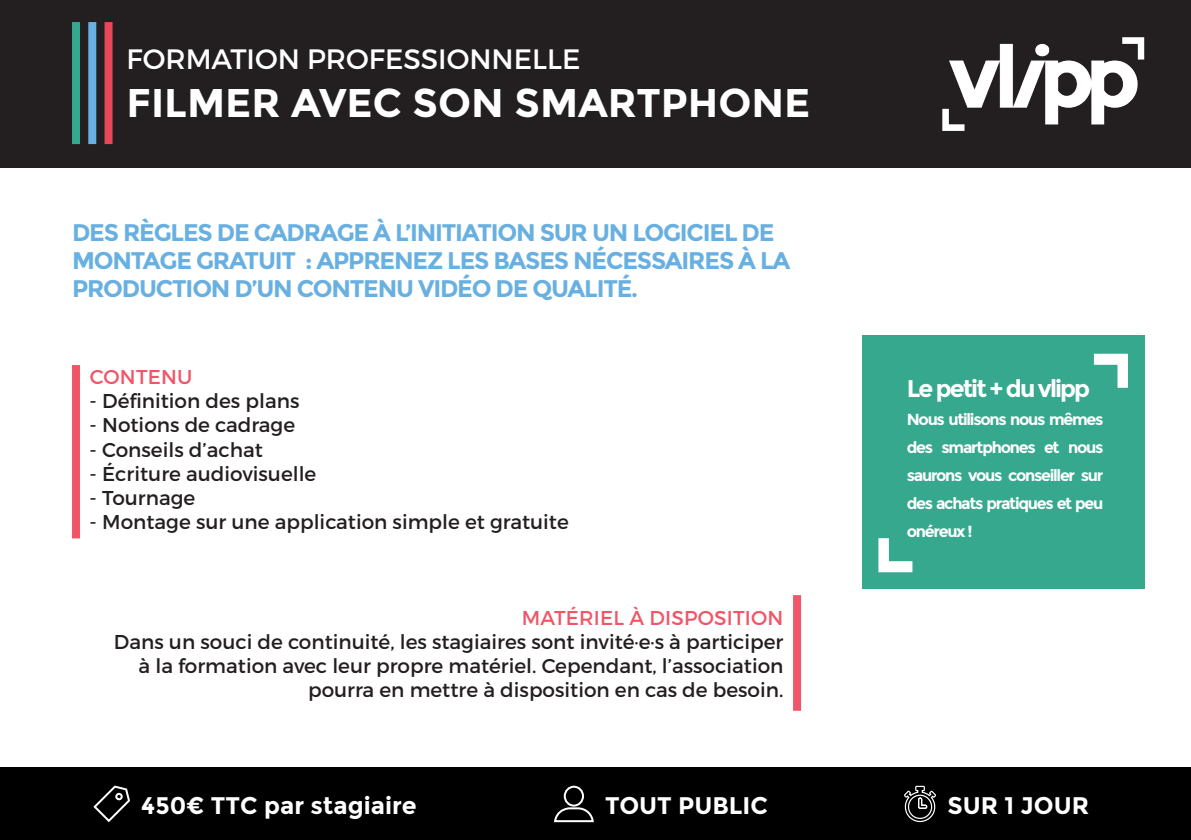
<style>
.page{position:relative;width:1191px;height:840px;background:#fff}
.page>*{position:absolute;margin:0;border:0;box-sizing:border-box;transform-origin:0 0}
.t1{font:700 40px "Montserrat";color:#fff}
.t2{font:28px "Montserrat";color:#fff}
.t3{font:700 24px/28px "Montserrat";letter-spacing:-.05em;color:#68b0e1}
.t4{font:700 24px "Montserrat";color:#fff}
.t5{font:700 24px "Montserrat";letter-spacing:-.08em;color:#fff}
.t6{font:20px/24px "Montserrat";color:#231f20;text-align:right}
.t7{font:20px "Montserrat";letter-spacing:.01em;color:#f05667}
.t8{font:700 16px/28px "Montserrat";letter-spacing:-.08em;color:#fff;text-align:justify}
</style>
<div class="page">
<div style="left:0;top:0;width:1191px;height:167px;background:#231f20"></div>
<img style="left:942px;top:37px;width:203px;height:94px">
<div style="left:105px;top:22px;width:8px;height:122px;background:#e74756"></div>
<div style="left:88px;top:22px;width:8px;height:122px;background:#68b0e1"></div>
<div style="left:72px;top:22px;width:8px;height:122px;background:#36a88e"></div>
<div style="left:0;top:767px;width:1191px;height:72px;background:#000"></div>
<div style="left:862px;top:334px;width:282px;height:254px;background:#36a88e"></div>
<svg style="left:1094px;top:353px;width:34px;height:34px"></svg>
<svg style="left:878px;top:538px;width:34px;height:34px"></svg>
<svg style="left:554px;top:805px;width:40px;height:18px"></svg>
<div style="left:564px;top:785px;width:20px;height:21px;border:2px solid #fff;border-radius:50%"></div>
<svg style="left:93px;top:785px;width:37px;height:38px"></svg>
<svg style="left:904px;top:785px;width:32px;height:38px"></svg>
<div style="left:72px;top:365px;width:8px;height:173px;background:#f05667"></div>
<div style="left:793px;top:594px;width:8px;height:116px;background:#f05667"></div>
<p class="t2" style="left:127px;top:42px;width:455px">FORMATION PROFESSIONNELLE</p>
<p class="t1" style="left:127px;top:79px;width:685px">FILMER AVEC SON SMARTPHONE</p>
<p class="t3" style="left:72px;top:218px;width:720px">DES RÈGLES DE CADRAGE À L’INITIATION SUR UN LOGICIEL DE<br>MONTAGE GRATUIT : APPRENEZ LES BASES NÉCESSAIRES À LA<br>PRODUCTION D’UN CONTENU VIDÉO DE QUALITÉ.</p>
<p class="t7" style="left:90px;top:365px;width:104px">CONTENU</p>
<p class="t6" style="left:90px;top:389px;width:211px">- Définition des plans</p>
<p class="t6" style="left:90px;top:413px;width:207px">- Notions de cadrage</p>
<p class="t6" style="left:90px;top:437px;width:175px">- Conseils d’achat</p>
<p class="t6" style="left:90px;top:461px;width:228px">- Écriture audiovisuelle</p>
<p class="t6" style="left:90px;top:485px;width:107px">- Tournage</p>
<p class="t6" style="left:90px;top:509px;width:480px">- Montage sur une application simple et gratuite</p>
<p class="t7" style="left:522px;top:605px;width:263px">MATÉRIEL À DISPOSITION</p>
<p class="t6" style="left:114px;top:629px;width:671px">Dans un souci de continuité, les stagiaires sont invité·e·s à participer à la formation avec leur propre matériel. Cependant, l’association pourra en mettre à disposition en cas de besoin.</p>
<p class="t5" style="left:906px;top:373px;width:185px">Le petit + du vlipp</p>
<p class="t8" style="left:906px;top:405px;width:198px">Nous utilisons nous mêmes des smartphones et nous saurons vous conseiller sur des achats pratiques et peu onéreux !</p>
<p class="t4" style="left:141px;top:790px;width:277px">450€ TTC par stagiaire</p>
<p class="t4" style="left:605px;top:790px;width:164px">TOUT PUBLIC</p>
<p class="t4" style="left:947px;top:790px;width:143px">SUR 1 JOUR</p>
</div>
